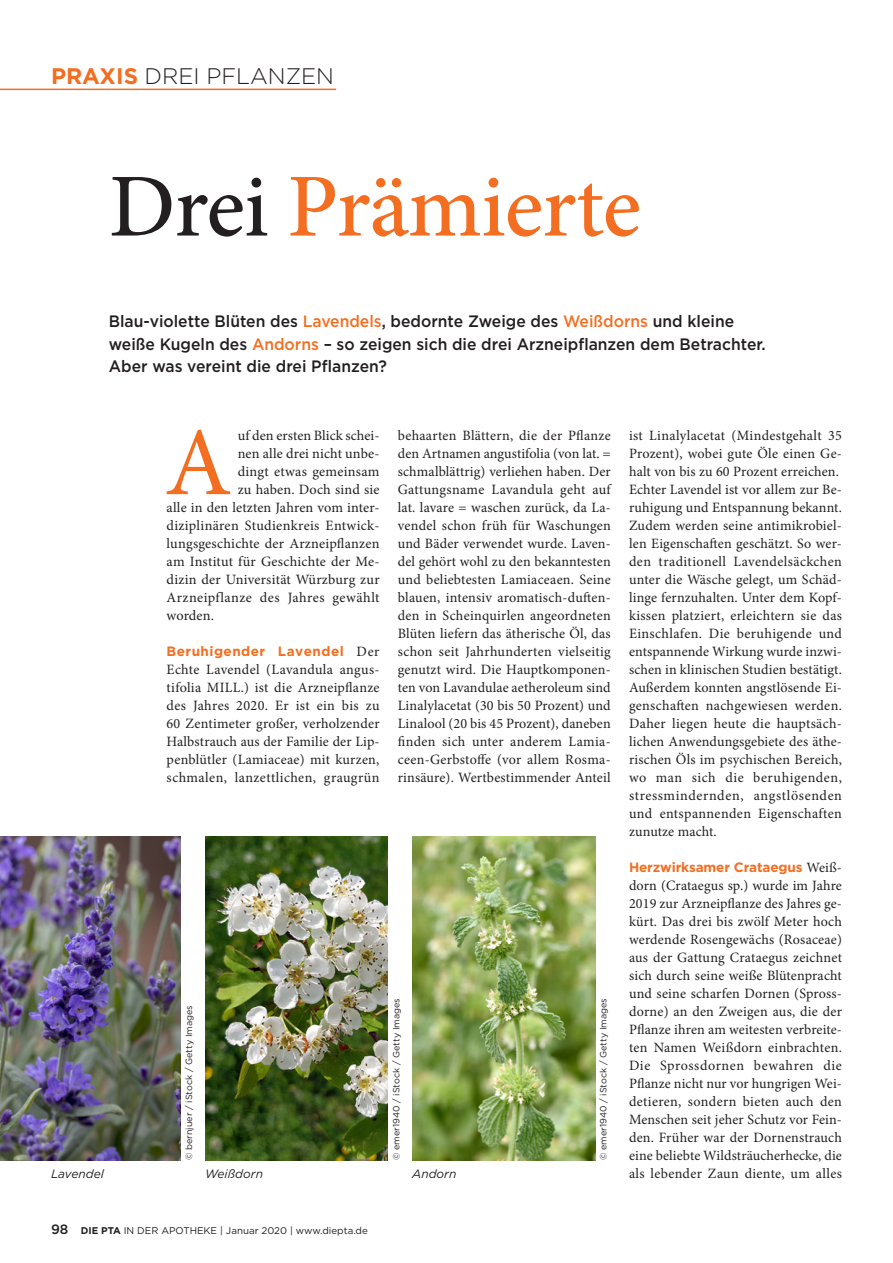
<style>
.page{position:relative;width:893px;height:1263px;background:#fff}
.page>*{position:absolute;margin:0;border:0;box-sizing:border-box;transform-origin:0 0}
.t1{font:97.35px "Minion Pro";color:#f36e21}
.t2{font:500 90px "Minion Pro";letter-spacing:-.01em;color:#f36e21}
.t3{font:300 22.5px "Gotham";color:#231f20}
.t4{font:500 16.5px/22.5px "Gotham";color:#231f20;scale:.95 1}
.t5{font:14.25px/18px "Minion Pro";letter-spacing:.015em;color:#231f20;text-align:justify}
.t6{font:700 13.5px "Gotham";letter-spacing:-.01em;color:#f36e21}
.t7{font:700 13.5px "Gotham";letter-spacing:.035em;color:#f36e21}
.t8{font:italic 12px "Gotham";color:#231f20}
.t9{font:9.75px "Gotham";color:#231f20}
.t10{font:9px "Gotham";color:#231f20}
.s1{font-weight:700;color:#f36e21}
.s2{color:#231f20}
.s3{color:#f36e21}
.s4{font-family:"Minion Pro";font-weight:400;font-size:14.25px;color:#231f20}
.s5{font-weight:500;font-size:13.5px}
.s6{font-weight:700}
</style>
<div class="page">
<hr style="left:0;top:89px;width:336px;height:1px;background:#f36e21">
<img style="left:0;top:836px;width:181px;height:324px">
<img style="left:205px;top:836px;width:183px;height:324px">
<img style="left:412px;top:836px;width:183px;height:324px">
<h3 class="t3" style="left:51px;top:62px;width:284px"><span class="s1">PRAXIS</span> DREI PFLANZEN</h3>
<h2 class="t2" style="left:109px;top:146px;width:534px"><span class="s2">Drei</span> Prämierte</h2>
<p class="t4" style="left:109px;top:310px;width:693px">Blau-violette Blüten des <span class="s3">Lavendels</span>, bedornte Zweige des <span class="s3">Weißdorns</span> und kleine weiße Kugeln des <span class="s3">Andorns</span> – so zeigen sich die drei Arzneipflanzen dem Betrachter.<br>Aber was vereint die drei Pflanzen?</p>
<p class="t8" style="left:51px;top:1166px;width:54px">Lavendel</p>
<h1 class="t1" style="left:165px;top:398px;width:69px">A</h1>
<p class="t5" style="left:238px;top:427px;width:143px">uf den ersten Blick schei-</p>
<p class="t5" style="left:238px;top:445px;width:143px">nen alle drei nicht unbe-</p>
<p class="t5" style="left:238px;top:463px;width:143px">dingt etwas gemeinsam</p>
<p class="t5" style="left:238px;top:481px;width:143px">zu haben. Doch sind sie</p>
<p class="t5" style="left:167px;top:499px;width:214px">alle in den letzten Jahren vom inter-</p>
<p class="t5" style="left:167px;top:517px;width:214px">diziplinären Studienkreis Entwick-</p>
<p class="t5" style="left:167px;top:535px;width:214px">lungsgeschichte der Arzneipflanzen</p>
<p class="t5" style="left:167px;top:553px;width:214px">am Institut für Geschichte der Me-</p>
<p class="t5" style="left:167px;top:571px;width:214px">dizin der Universität Würzburg zur</p>
<p class="t5" style="left:167px;top:589px;width:214px">Arzneipflanze des Jahres gewählt</p>
<p class="t5" style="left:167px;top:607px;width:49px">worden.</p>
<p class="t7" style="left:167px;top:642px;width:214px">Beruhigender Lavendel <span class="s4">Der</span></p>
<p class="t5" style="left:167px;top:661px;width:214px">Echte Lavendel (Lavandula angus&shy;tifolia MILL.) ist die Arzneipflanze des Jahres 2020. Er ist ein bis zu 60 Zentimeter großer, verholzender Halbstrauch aus der Familie der Lip&shy;penblütler (Lamiaceae) mit kurzen, schmalen, lanzettlichen, graugrün</p>
<p class="t10" style="left:183px;top:1160px;width:156px;rotate:-90deg">© bernjuer / iStock / Getty Images</p>
<p class="t8" style="left:205px;top:1166px;width:59px">Weißdorn</p>
<p class="t5" style="left:398px;top:427px;width:214px">behaarten Blättern, die der Pflanze den Artnamen angustifolia (von lat. = schmalblättrig) verliehen haben. Der Gattungsname Lavandula geht auf lat. lavare = waschen zurück, da La&shy;vendel schon früh für Waschungen und Bäder verwendet wurde. Laven&shy;del gehört wohl zu den bekanntesten und beliebtesten Lamiaceaen. Seine blauen, intensiv aromatisch-duften&shy;den in Scheinquirlen angeordneten Blüten liefern das ätherische Öl, das schon seit Jahrhunderten vielseitig genutzt wird. Die Hauptkomponen&shy;ten von Lavandulae aetheroleum sind Linalylacetat (30 bis 50 Prozent) und Linalool (20 bis 45 Prozent), daneben finden sich unter anderem Lamia&shy;ceen-Gerbstoffe (vor allem Rosma&shy;rinsäure). Wertbestimmender Anteil</p>
<p class="t5" style="left:629px;top:427px;width:214px;text-align:left">ist Linalylacetat (Mindestgehalt 35<br>Prozent), wobei gute Öle einen Ge&shy;halt von bis zu 60 Prozent erreichen.<br>Echter Lavendel ist vor allem zur Be&shy;ruhigung und Entspannung bekannt.<br>Zudem werden seine antimikrobiel&shy;len Eigenschaften geschätzt. So wer&shy;den traditionell Lavendelsäckchen unter die Wäsche gelegt, um Schäd&shy;linge fernzuhalten. Unter dem Kopf&shy;kissen platziert, erleichtern sie das Einschlafen. Die beruhigende und entspannende Wirkung wurde inzwi&shy;schen in klinischen Studien bestätigt.<br>Außerdem konnten angstlösende Ei&shy;genschaften nachgewiesen werden.<br>Daher liegen heute die hauptsäch&shy;lichen Anwendungsgebiete des äthe&shy;rischen Öls im psychischen Bereich, wo man sich die beruhigenden, stressmindernden, angstlösenden und entspannenden Eigenschaften zunutze macht.</p>
<p class="t6" style="left:629px;top:858px;width:214px">Herzwirksamer Crataegus <span class="s4">Weiß-</span></p>
<p class="t5" style="left:629px;top:877px;width:214px">dorn (Crataegus sp.) wurde im Jahre 2019 zur Arzneipflanze des Jahres ge&shy;kürt. Das drei bis zwölf Meter hoch werdende Rosengewächs (Rosaceae) aus der Gattung Crataegus zeichnet sich durch seine weiße Blütenpracht und seine scharfen Dornen (Spross&shy;dorne) an den Zweigen aus, die der Pflanze ihren am weitesten verbreite&shy;ten Namen Weißdorn einbrachten.<br>Die Sprossdornen bewahren die Pflanze nicht nur vor hungrigen Wei&shy;detieren, sondern bieten auch den Menschen seit jeher Schutz vor Fein&shy;den. Früher war der Dornenstrauch eine beliebte Wildsträucherhecke, die als lebender Zaun diente, um alles</p>
<p class="t10" style="left:390px;top:1160px;width:163px;rotate:-90deg">© emer1940 / iStock / Getty Images</p>
<p class="t10" style="left:598px;top:1160px;width:163px;rotate:-90deg">© emer1940 / iStock / Getty Images</p>
<p class="t8" style="left:412px;top:1166px;width:46px">Andorn</p>
<p class="t9" style="left:51px;top:1224px;width:318px"><span class="s5">98</span> <span class="s6">DIE PTA</span> IN DER APOTHEKE | Januar 2020 | www.diepta.de</p>
</div>
